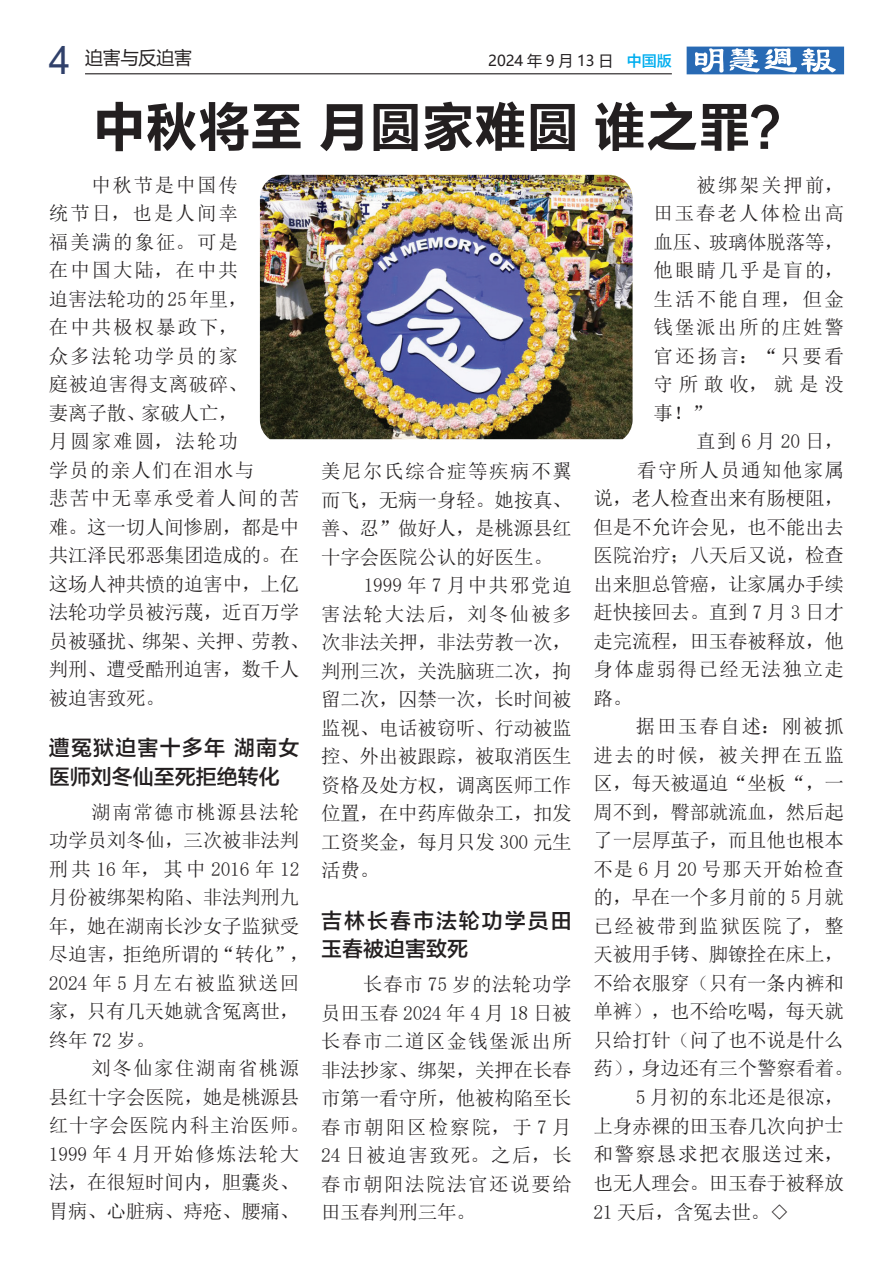
<style>
.page{position:relative;width:893px;height:1263px;background:#fff}
.page>*{position:absolute;margin:0;border:0;box-sizing:border-box;transform-origin:0 0}
.t1{font:54px "FZLTCHK GBK1 0";color:#231f20}
.t2{font:39px "Arial";color:#30406a}
.t3{font:21px/28.5px "FZLTZHK GBK1 0";color:#231f20}
.t4{font:21px/28.5px "FZLTZHK GBK1 0";letter-spacing:.095em;color:#231f20}
.t5{font:19.65px/28.8px "N Sim Sun";letter-spacing:-.02em;color:#231f20;text-align:justify}
.t6{font:19.5px/28.5px "N Sim Sun";letter-spacing:-.01em;color:#231f20;text-align:justify}
.t7{font:19.5px/28.5px "N Sim Sun";letter-spacing:.025em;color:#231f20}
.t8{font:19.5px/28.5px "N Sim Sun";letter-spacing:.03em;color:#231f20}
.t9{font:19.5px "N Sim Sun";letter-spacing:.085em;color:#231f20}
.t10{font:19.5px "N Sim Sun";letter-spacing:.05em;color:#231f20}
.t11{font:19.5px "N Sim Sun";letter-spacing:.08em;color:#231f20}
.t12{font:19.5px "N Sim Sun";letter-spacing:.075em;color:#231f20}
.t13{font:19.5px "N Sim Sun";letter-spacing:.07em;color:#231f20}
.t14{font:19.5px "N Sim Sun";letter-spacing:.26em;color:#231f20}
.t15{font:18px "Microsoft Ya Hei";letter-spacing:-.01em;color:#231f20}
.t16{font:15px "Microsoft Ya Hei";color:#231f20}
.s1{font-family:"FZLTZHK GBK1 0";color:#00aeef}
.s2{font-size:19.65px}
.s3{font-size:19.5px}
</style>
<div class="page">
<hr style="left:85px;top:73px;width:587px;height:1px;background:#231f20">
<svg style="left:687px;top:47px;width:157px;height:27px"></svg>
<img style="left:260px;top:175px;width:373px;height:264px">
<h2 class="t2" style="left:49px;top:34px;width:23px">4</h2>
<p class="t16" style="left:488px;top:50px;width:185px">2024 年 9 月 13 日 <span class="s1">中国版</span></p>
<p class="t15" style="left:85px;top:46px;width:109px">迫害与反迫害</p>
<h1 class="t1" style="left:93px;top:97px;width:711px">中秋将至 月圆家难圆 谁之罪？</h1>
<p class="t7" style="left:49px;top:170px;width:262px;text-indent:43px">中秋节是中国传<br>统节日，也是人间幸<br>福美满的象征。可是<br>在中国大陆，在中共<br>迫害法轮功的 25年里，<br>在中共极权暴政下，<br>众多法轮功学员的家<br>庭被迫害得支离破碎、<br>妻离子散、家破人亡，<br>月圆家难圆，法轮功<br>学员的亲人们在泪水与<br>悲苦中无辜承受着人间的苦难。这一切人间惨剧，都是中共江泽民邪恶集团造成的。在这场人神共愤的迫害中，上亿法轮功学员被污蔑，近百万学员被骚扰、绑架、关押、劳教、判刑、遭受酷刑迫害，数千人被迫害致死。</p>
<p class="t3" style="left:49px;top:734px;width:252px">遭冤狱迫害十多年 湖南女医师刘冬仙至死拒绝转化</p>
<p class="t6" style="left:49px;top:797px;width:262px;text-align:left;text-indent:43px">湖南常德市桃源县法轮功学员刘冬仙，三次被非法判刑共 16 年，其中 2016 年 12月份被绑架构陷、非法判刑九年，她在湖南长沙女子监狱受尽迫害，拒绝所谓的“转化”，<br>2024 年 5 月左右被监狱送回家，只有几天她就含冤离世，终年 72 岁。</p>
<p class="t8" style="left:49px;top:1054px;width:262px;text-indent:43px">刘冬仙家住湖南省桃源县红十字会医院，她是桃源县红十字会医院内科主治医师。<br>1999 年 4 月开始修炼法轮大法，在很短时间内，胆囊炎、胃病、心脏病、痔疮、腰痛、</p>
<p class="t11" style="left:321px;top:461px;width:252px">美尼尔氏综合症等疾病不翼</p>
<p class="t6" style="left:321px;top:485px;width:252px">而飞，无病一身轻。她按真、</p>
<p class="t6" style="left:321px;top:514px;width:252px">善、忍”做好人，是桃源县红</p>
<p class="t6" style="left:321px;top:542px;width:233px">十字会医院公认的好医生。</p>
<p class="t9" style="left:364px;top:575px;width:210px">1999 年 7 月中共邪党迫</p>
<p class="t9" style="left:321px;top:604px;width:252px">害法轮大法后，刘冬仙被多</p>
<p class="t6" style="left:321px;top:628px;width:252px">次非法关押，非法劳教一次，</p>
<p class="t6" style="left:321px;top:656px;width:252px">判刑三次，关洗脑班二次，拘</p>
<p class="t6" style="left:321px;top:685px;width:252px">留二次，囚禁一次，长时间被</p>
<p class="t6" style="left:321px;top:713px;width:252px">监视、电话被窃听、行动被监</p>
<p class="t6" style="left:321px;top:742px;width:252px">控、外出被跟踪，被取消医生</p>
<p class="t6" style="left:321px;top:771px;width:252px">资格及处方权，调离医师工作</p>
<p class="t6" style="left:321px;top:799px;width:252px">位置，在中药库做杂工，扣发</p>
<p class="t6" style="left:321px;top:828px;width:252px">工资奖金，每月只发 300 元生</p>
<p class="t6" style="left:321px;top:856px;width:60px">活费。</p>
<p class="t4" style="left:321px;top:907px;width:252px">吉林长春市法轮功学员田玉春被迫害致死</p>
<p class="t6" style="left:321px;top:970px;width:252px;text-indent:42px">长春市 75 岁的法轮功学员田玉春 2024 年 4 月 18 日被长春市二道区金钱堡派出所非法抄家、绑架，关押在长春市第一看守所，他被构陷至长春市朝阳区检察院，于 7 月24 日被迫害致死。之后，长春市朝阳法院法官还说要给田玉春判刑三年。</p>
<p class="t6" style="left:653px;top:170px;width:192px;text-indent:43px">被绑架关押前，田玉春老人体检出高血压、玻璃体脱落等，他眼睛几乎是盲的，生活不能自理，但金钱堡派出所的庄姓警官还扬言：“只要看守所敢收，就是没事！”</p>
<p class="t14" style="left:696px;top:431px;width:149px">直到6月20日，</p>
<p class="t13" style="left:637px;top:460px;width:208px">看守所人员通知他家属</p>
<p class="t6" style="left:593px;top:484px;width:252px">说，老人检查出来有肠梗阻，</p>
<p class="t6" style="left:593px;top:512px;width:252px">但是不允许会见，也不能出去</p>
<p class="t6" style="left:593px;top:541px;width:252px">医院治疗；八天后又说，检查</p>
<p class="t6" style="left:593px;top:569px;width:252px">出来胆总管癌，让家属办手续</p>
<p class="t6" style="left:593px;top:598px;width:252px">赶快接回去。直到 7 月 3 日才</p>
<p class="t6" style="left:593px;top:626px;width:252px">走完流程，田玉春被释放，他</p>
<p class="t12" style="left:593px;top:659px;width:252px">身体虚弱得已经无法独立走</p>
<p class="t6" style="left:593px;top:683px;width:40px">路。</p>
<p class="t9" style="left:636px;top:717px;width:210px">据田玉春自述：刚被抓</p>
<p class="t9" style="left:593px;top:745px;width:252px">进去的时候，被关押在五监</p>
<p class="t6" style="left:593px;top:769px;width:252px">区，每天被逼迫“坐板“，一</p>
<p class="t6" style="left:593px;top:798px;width:252px">周不到，臀部就流血，然后起</p>
<p class="t6" style="left:593px;top:826px;width:252px">了一层厚茧子，而且他也根本</p>
<p class="t10" style="left:593px;top:859px;width:252px">不是 6 月 20 号那天开始检查</p>
<p class="t6" style="left:593px;top:883px;width:252px">的，早在一个多月前的 5 月就</p>
<p class="t9" style="left:593px;top:916px;width:252px">已经被带到监狱医院了，整</p>
<p class="t6" style="left:593px;top:940px;width:252px">天被用手铐、脚镣拴在床上，</p>
<p class="t6" style="left:593px;top:969px;width:252px">不给衣服穿（只有一条内裤和</p>
<p class="t6" style="left:593px;top:997px;width:252px">单裤），也不给吃喝，每天就</p>
<p class="t6" style="left:593px;top:1026px;width:252px">只给打针（问了也不说是什么</p>
<p class="t6" style="left:593px;top:1054px;width:262px">药），身边还有三个警察看着。</p>
<p class="t6" style="left:636px;top:1083px;width:210px">5 月初的东北还是很凉，</p>
<p class="t6" style="left:593px;top:1111px;width:252px">上身赤裸的田玉春几次向护<span class="s2">士</span></p>
<p class="t5" style="left:593px;top:1139px;width:252px">和警察恳求把衣服送过来，也无人理会。田玉春于被释放21 天后，含冤去世。<span class="s3">◇</span></p>
</div>
